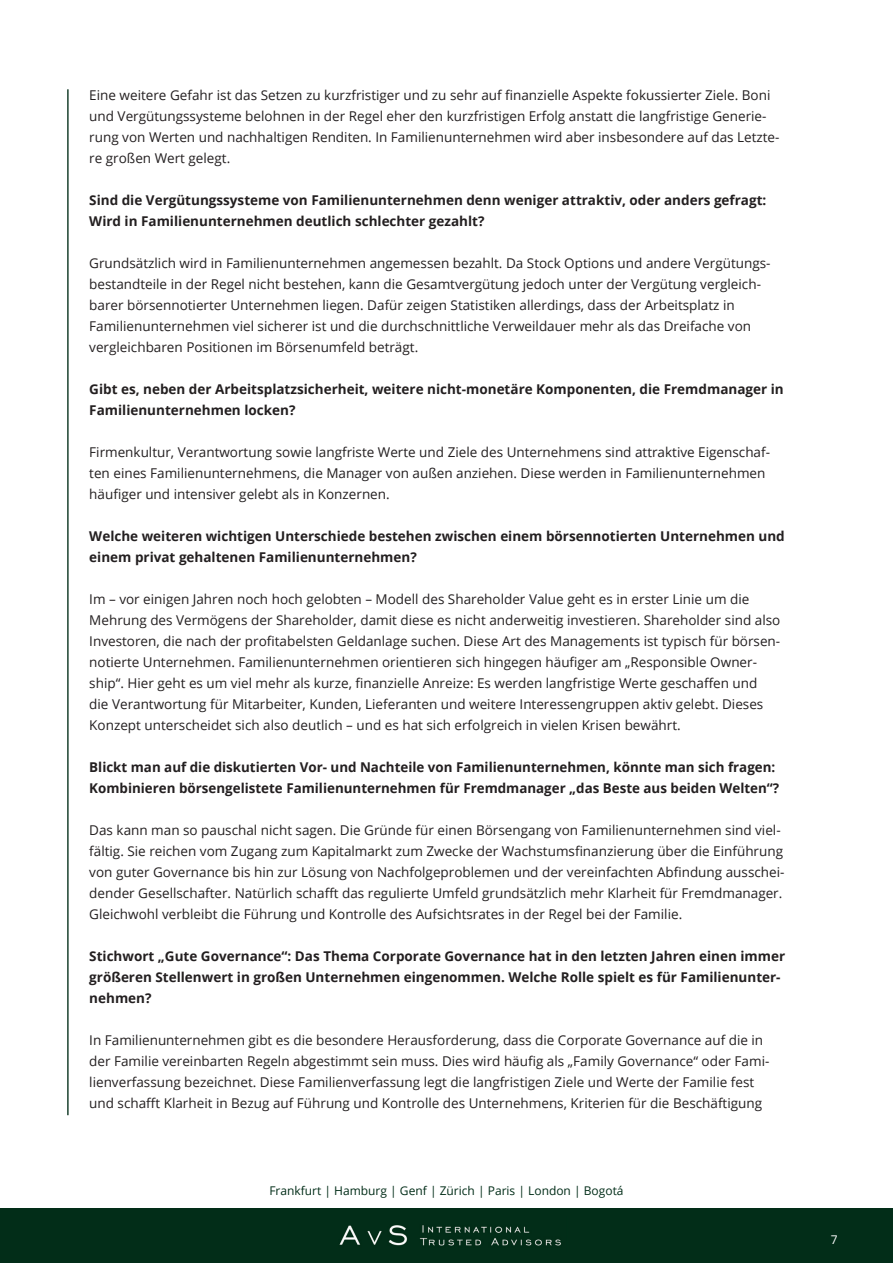
<style>
.page{position:relative;width:893px;height:1263px;background:#fff}
.page>*{position:absolute;margin:0;border:0;box-sizing:border-box;transform-origin:0 0}
.t1{font:13.5px/21px "Open Sans";color:#231f20}
.t2{font:700 13.5px/21px "Open Sans";color:#231f20}
.t3{font:12px "Open Sans";color:#022d18}
.t4{font:12px "Open Sans";color:#fff}
</style>
<div class="page">
<hr style="left:67px;top:89px;width:2px;height:1026px;background:#022d18">
<div style="left:0;top:1209px;width:893px;height:54px;background:#022d18"></div>
<img style="left:339px;top:1225px;width:222px;height:21px">
<p class="t1" style="left:89px;top:84px;width:692px">Eine weitere Gefahr ist das Setzen zu kurzfristiger und zu sehr auf finanzielle Aspekte fokussierter Ziele. Boni und Vergütungssysteme belohnen in der Regel eher den kurzfristigen Erfolg anstatt die langfristige Generie&shy;rung von Werten und nachhaltigen Renditen. In Familienunternehmen wird aber insbesondere auf das Letzte&shy;re großen Wert gelegt.</p>
<p class="t2" style="left:89px;top:189px;width:679px">Sind die Vergütungssysteme von Familienunternehmen denn weniger attraktiv, oder anders gefragt:<br>Wird in Familienunternehmen deutlich schlechter gezahlt?</p>
<p class="t1" style="left:89px;top:252px;width:683px">Grundsätzlich wird in Familienunternehmen angemessen bezahlt. Da Stock Options und andere Vergütungs&shy;bestandteile in der Regel nicht bestehen, kann die Gesamtvergütung jedoch unter der Vergütung vergleich&shy;barer börsennotierter Unternehmen liegen. Dafür zeigen Statistiken allerdings, dass der Arbeitsplatz in Familienunternehmen viel sicherer ist und die durchschnittliche Verweildauer mehr als das Dreifache von vergleichbaren Positionen im Börsenumfeld beträgt.</p>
<p class="t2" style="left:89px;top:378px;width:696px">Gibt es, neben der Arbeitsplatzsicherheit, weitere nicht-monetäre Komponenten, die Fremdmanager in<br>Familienunternehmen locken?</p>
<p class="t1" style="left:89px;top:441px;width:682px">Firmenkultur, Verantwortung sowie langfriste Werte und Ziele des Unternehmens sind attraktive Eigenschaf&shy;ten eines Familienunternehmens, die Manager von außen anziehen. Diese werden in Familienunternehmen häufiger und intensiver gelebt als in Konzernen.</p>
<p class="t2" style="left:89px;top:525px;width:697px">Welche weiteren wichtigen Unterschiede bestehen zwischen einem börsennotierten Unternehmen und einem privat gehaltenen Familienunternehmen?</p>
<p class="t1" style="left:89px;top:588px;width:692px">Im – vor einigen Jahren noch hoch gelobten – Modell des Shareholder Value geht es in erster Linie um die Mehrung des Vermögens der Shareholder, damit diese es nicht anderweitig investieren. Shareholder sind also Investoren, die nach der profitabelsten Geldanlage suchen. Diese Art des Managements ist typisch für börsen&shy;notierte Unternehmen. Familienunternehmen orientieren sich hingegen häufiger am „Responsible Owner&shy;ship“. Hier geht es um viel mehr als kurze, finanzielle Anreize: Es werden langfristige Werte geschaffen und<br>die Verantwortung für Mitarbeiter, Kunden, Lieferanten und weitere Interessengruppen aktiv gelebt. Dieses Konzept unterscheidet sich also deutlich – und es hat sich erfolgreich in vielen Krisen bewährt.</p>
<p class="t2" style="left:89px;top:756px;width:691px">Blickt man auf die diskutierten Vor- und Nachteile von Familienunternehmen, könnte man sich fragen:<br>Kombinieren börsengelistete Familienunternehmen für Fremdmanager „das Beste aus beiden Welten“?</p>
<p class="t1" style="left:89px;top:819px;width:697px">Das kann man so pauschal nicht sagen. Die Gründe für einen Börsengang von Familienunternehmen sind viel&shy;fältig. Sie reichen vom Zugang zum Kapitalmarkt zum Zwecke der Wachstumsfinanzierung über die Einführung von guter Governance bis hin zur Lösung von Nachfolgeproblemen und der vereinfachten Abfindung ausschei&shy;dender Gesellschafter. Natürlich schafft das regulierte Umfeld grundsätzlich mehr Klarheit für Fremdmanager.<br>Gleichwohl verbleibt die Führung und Kontrolle des Aufsichtsrates in der Regel bei der Familie.</p>
<p class="t2" style="left:89px;top:945px;width:697px">Stichwort „Gute Governance“: Das Thema Corporate Governance hat in den letzten Jahren einen immer größeren Stellenwert in großen Unternehmen eingenommen. Welche Rolle spielt es für Familienunter&shy;nehmen?</p>
<p class="t1" style="left:89px;top:1029px;width:682px">In Familienunternehmen gibt es die besondere Herausforderung, dass die Corporate Governance auf die in der Familie vereinbarten Regeln abgestimmt sein muss. Dies wird häufig als „Family Governance“ oder Fami&shy;lienverfassung bezeichnet. Diese Familienverfassung legt die langfristigen Ziele und Werte der Familie fest und schafft Klarheit in Bezug auf Führung und Kontrolle des Unternehmens, Kriterien für die Beschäftigung</p>
<p class="t3" style="left:269px;top:1182px;width:356px">Frankfurt | Hamburg | Genf | Zürich | Paris | London | Bogotá</p>
<p class="t4" style="left:831px;top:1231px;width:8px">7</p>
</div>
